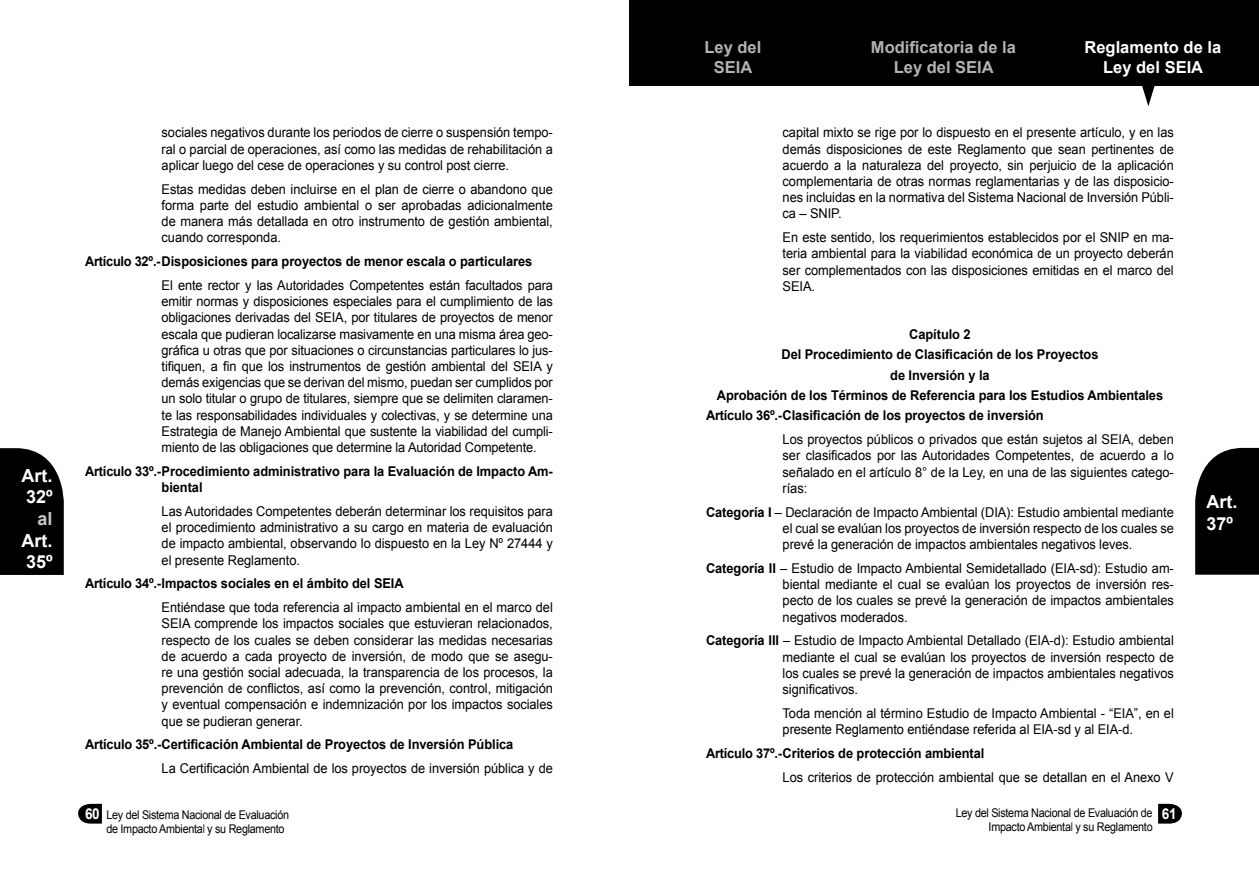
<style>
.page{position:relative;width:1259px;height:893px;background:#fff}
.page>*{position:absolute;margin:0;border:0;box-sizing:border-box;transform-origin:0 0}
.t1{font:700 18px/21.6px "Arial";color:#fff}
.t2{font:700 18px "Arial";color:#c5c6c8}
.t3{font:700 16.5px/19.8px "Arial";color:#b1b3b4;text-align:center}
.t4{font:700 16.5px/19.8px "Arial";color:#fff;text-align:center}
.t5{font:700 15px "Arial";color:#fff;scale:.9 1}
.t6{font:13.5px/16.2px "Arial";letter-spacing:-.005em;color:#000;text-align:justify;scale:.95 1}
.t7{font:700 13.5px/16.2px "Arial";letter-spacing:-.005em;color:#000;scale:.95 1}
.t8{font:12px/14.4px "Arial";letter-spacing:-.025em;color:#000;scale:.9 1}
.s1{font-weight:700;font-size:15px;color:#fff}
.s2{font-family:"Century Gothic"}
.s3{font-weight:700}
</style>
<div class="page">
<svg style="left:0;top:448px;width:64px;height:127px;background:#101010"></svg>
<svg style="left:78px;top:804px;width:24px;height:20px"></svg>
<div style="left:629px;top:0;width:630px;height:85px;background:#000"></div>
<svg style="left:1195px;top:448px;width:64px;height:127px;background:#121212"></svg>
<svg style="left:1140px;top:85px;width:16px;height:21px"></svg>
<svg style="left:1158px;top:804px;width:24px;height:20px"></svg>
<h1 class="t1" style="left:22px;top:465px;width:32px">Art.<br>32º</h1>
<h1 class="t2" style="left:38px;top:507px;width:17px">al</h1>
<h1 class="t1" style="left:22px;top:530px;width:32px">Art.<br>35º</h1>
<p class="t6" style="left:162px;top:125px;width:413px">sociales negativos durante los periodos de cierre o suspensión tempo&shy;ral o parcial de operaciones, así como las medidas de rehabilitación a aplicar luego del cese de operaciones y su control post cierre.</p>
<p class="t6" style="left:162px;top:181px;width:413px">Estas medidas deben incluirse en el plan de cierre o abandono que forma parte del estudio ambiental o ser aprobadas adicionalmente de manera más detallada en otro instrumento de gestión ambiental, cuando corresponda.</p>
<p class="t7" style="left:85px;top:254px;width:472px">Artículo 32º.-Disposiciones para proyectos de menor escala o particulares</p>
<p class="t6" style="left:162px;top:277px;width:413px">El ente rector y las Autoridades Competentes están facultados para emitir normas y disposiciones especiales para el cumplimiento de las obligaciones derivadas del SEIA, por titulares de proyectos de menor escala que pudieran localizarse masivamente en una misma área geo&shy;gráfica u otras que por situaciones o circunstancias particulares lo jus&shy;tifiquen, a fin que los instrumentos de gestión ambiental del SEIA y demás exigencias que se derivan del mismo, puedan ser cumplidos por un solo titular o grupo de titulares, siempre que se delimiten claramen&shy;te las responsabilidades individuales y colectivas, y se determine una Estrategia de Manejo Ambiental que sustente la viabilidad del cumpli&shy;miento de las obligaciones que determine la Autoridad Competente.</p>
<p class="t7" style="left:162px;top:463px;width:413px;text-indent:-77px">Artículo 33º.-Procedimiento administrativo para la Evaluación de Impacto Am&shy;biental</p>
<p class="t6" style="left:162px;top:503px;width:413px">Las Autoridades Competentes deberán determinar los requisitos para el procedimiento administrativo a su cargo en materia de evaluación de impacto ambiental, observando lo dispuesto en la Ley Nº 27444 y el presente Reglamento.</p>
<p class="t7" style="left:85px;top:576px;width:337px">Artículo 34º.-Impactos sociales en el ámbito del SEIA</p>
<p class="t6" style="left:162px;top:599px;width:413px">Entiéndase que toda referencia al impacto ambiental en el marco del SEIA comprende los impactos sociales que estuvieran relacionados, respecto de los cuales se deben considerar las medidas necesarias de acuerdo a cada proyecto de inversión, de modo que se asegu&shy;re una gestión social adecuada, la transparencia de los procesos, la prevención de conflictos, así como la prevención, control, mitigación y eventual compensación e indemnización por los impactos sociales que se pudieran generar.</p>
<p class="t7" style="left:85px;top:737px;width:452px">Artículo 35º.-Certificación Ambiental de Proyectos de Inversión Pública</p>
<p class="t6" style="left:162px;top:761px;width:413px">La Certificación Ambiental de los proyectos de inversión pública y de</p>
<p class="t8" style="left:106px;top:808px;width:204px;text-indent:-21px"><span class="s1">60</span> Ley del Sistema Nacional de Evaluación de Impacto Ambienta<span class="s2">l</span> y su Reglamento</p>
<p class="t3" style="left:704px;top:38px;width:58px">Ley del<br>SEIA</p>
<p class="t3" style="left:871px;top:38px;width:146px">Modificatoria de la<br>Ley del SEIA</p>
<p class="t4" style="left:1084px;top:38px;width:138px">Reglamento de la<br>Ley del SEIA</p>
<p class="t6" style="left:782px;top:125px;width:413px">capital mixto se rige por lo dispuesto en el presente artículo, y en las demás disposiciones de este Reglamento que sean pertinentes de acuerdo a la naturaleza del proyecto, sin perjuicio de la aplicación complementaria de otras normas reglamentarias y de las disposicio&shy;nes incluidas en la normativa del Sistema Nacional de Inversión Públi&shy;ca – SNIP.</p>
<p class="t6" style="left:782px;top:230px;width:413px">En este sentido, los requerimientos establecidos por el SNIP en ma&shy;teria ambiental para la viabilidad económica de un proyecto deberán ser complementados con las disposiciones emitidas en el marco del SEIA.</p>
<p class="t7" style="left:909px;top:326px;width:66px">Capítulo 2</p>
<p class="t7" style="left:781px;top:347px;width:335px">Del Procedimiento de Clasificación de los Proyectos</p>
<p class="t7" style="left:890px;top:367px;width:106px">de Inversión y la</p>
<p class="t7" style="left:717px;top:388px;width:471px">Aprobación de los Términos de Referencia para los Estudios Ambientales</p>
<p class="t7" style="left:706px;top:408px;width:357px">Artículo 36º.-Clasificación de los proyectos de inversión</p>
<p class="t6" style="left:782px;top:432px;width:413px">Los proyectos públicos o privados que están sujetos al SEIA, deben ser clasificados por las Autoridades Competentes, de acuerdo a lo señalado en el artículo 8° de la Ley, en una de las siguientes catego&shy;rías:</p>
<p class="t6" style="left:782px;top:504px;width:413px;text-indent:-77px"><span class="s3">Categoría I</span> – Declaración de Impacto Ambiental (DIA): Estudio ambiental mediante el cual se evalúan los proyectos de inversión respecto de los cuales se prevé la generación de impactos ambientales negativos leves.</p>
<p class="t6" style="left:782px;top:560px;width:413px;text-indent:-77px"><span class="s3">Categoría II</span> – Estudio de Impacto Ambiental Semidetallado (EIA-sd): Estudio am&shy;biental mediante el cual se evalúan los proyectos de inversión res&shy;pecto de los cuales se prevé la generación de impactos ambientales negativos moderados.</p>
<p class="t6" style="left:782px;top:633px;width:413px;text-indent:-77px"><span class="s3">Categoría III</span> – Estudio de Impacto Ambiental Detallado (EIA-d): Estudio ambiental mediante el cual se evalúan los proyectos de inversión respecto de los cuales se prevé la generación de impactos ambientales negativos significativos.</p>
<p class="t6" style="left:782px;top:705px;width:413px">Toda mención al término Estudio de Impacto Ambiental - “EIA”, en el presente Reglamento entiéndase referida al EIA-sd y al EIA-d.</p>
<p class="t7" style="left:706px;top:746px;width:294px">Artículo 37º.-Criterios de protección ambiental</p>
<p class="t6" style="left:782px;top:769px;width:413px">Los criterios de protección ambiental que se detallan en el Anexo V</p>
<p class="t8" style="left:955px;top:805px;width:220px;text-align:right">Ley del Sistema Nacional de Evaluación de<br>Impacto Ambienta<span class="s2">l</span> y su Reglamento</p>
<p class="t5" style="left:1161px;top:804px;width:18px">61</p>
<h1 class="t1" style="left:1206px;top:492px;width:32px">Art.<br>37º</h1>
</div>
